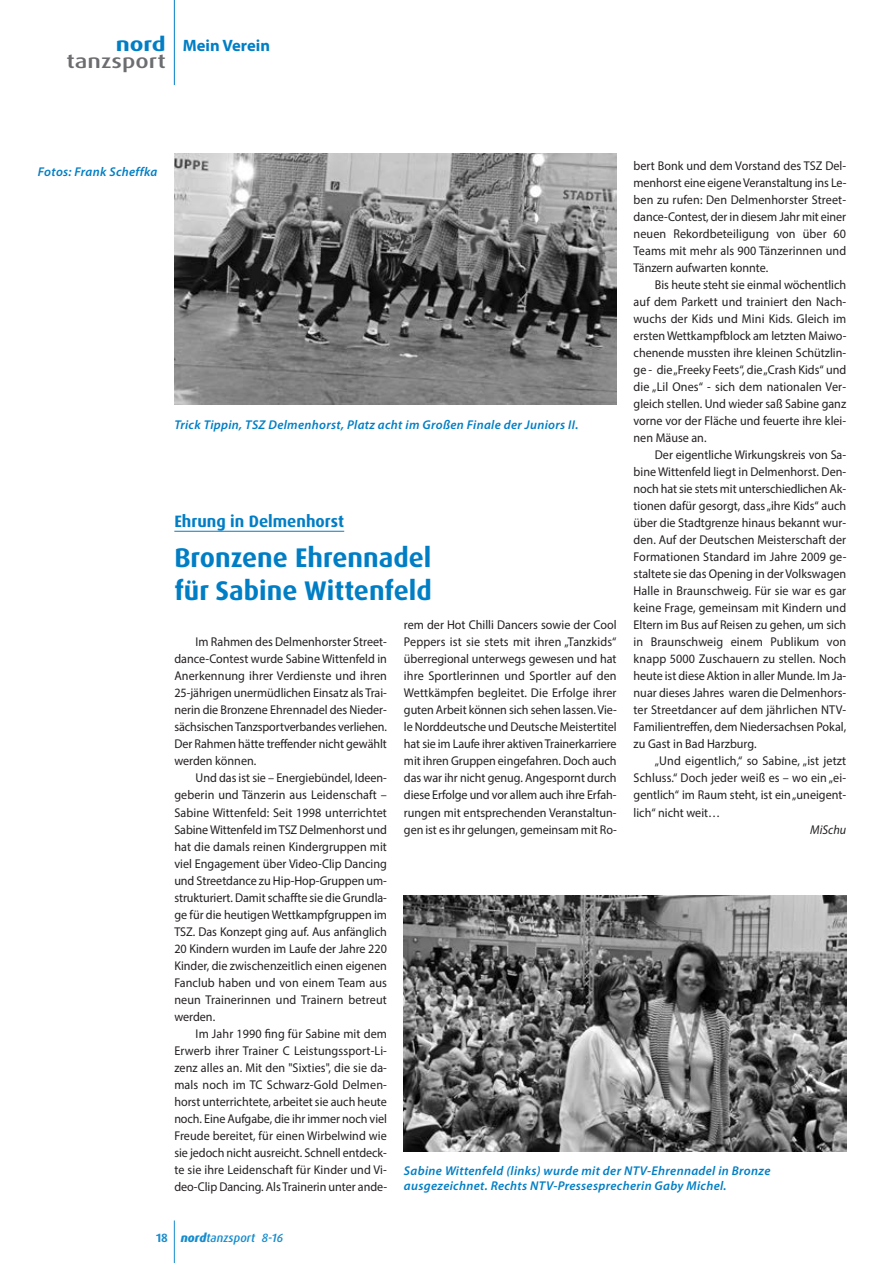
<style>
.page{position:relative;width:893px;height:1263px;background:#fff}
.page>*{position:absolute;margin:0;border:0;box-sizing:border-box;transform-origin:0 0}
.t1{font:700 27px/33px "Dax OT";color:#007ec5}
.t2{font:500 19.5px "Dax OT";color:#6c6d70;scale:1.25 1}
.t3{font:700 19.5px "Dax OT";color:#007ec5;scale:1.25 1}
.t4{font:700 16.5px "Dax OT";color:#007ec5}
.t5{font:700 16.5px "Myriad Pro";color:#007ec5}
.t6{font:12.75px/17px "Myriad Pro";color:#231f20;text-align:justify;scale:.95 1}
.t7{font:italic 600 12.75px/14.9px "Myriad Pro";letter-spacing:.025em;color:#007ec5}
.t8{font:italic 12.75px "Myriad Pro";color:#231f20;scale:.95 1}
.t9{font:italic 500 12px "Dax OT";color:#178dce}
.s1{font-weight:700;font-style:normal}
.s2{font-weight:800}
</style>
<div class="page">
<hr style="left:174px;top:1220px;width:1px;height:43px;background:#178dce">
<hr style="left:174px;top:0;width:1px;height:85px;background:#007ec5">
<img style="left:174px;top:153px;width:443px;height:252px">
<img style="left:404px;top:895px;width:442px;height:257px">
<hr style="left:174px;top:531px;width:170px;height:1px;background:#007ec5">
<h2 class="t3" style="left:116px;top:36px;width:42px">nord</h2>
<h2 class="t2" style="left:67px;top:49px;width:81px">tanzsport</h2>
<p class="t5" style="left:183px;top:39px;width:89px">Mein Verein</p>
<p class="t7" style="left:38px;top:166px;width:121px">Fotos: Frank Scheffka</p>
<p class="t6" style="left:634px;top:158px;width:226px">bert Bonk und dem Vorstand des TSZ Del&shy;menhorst eine eigene Veranstaltung ins Le&shy;ben zu rufen: Den Delmenhorster Street&shy;dance-Contest, der in diesem Jahr mit einer neuen Rekordbeteiligung von über 60<br>Teams mit mehr als 900 Tänzerinnen und Tänzern aufwarten konnte.</p>
<p class="t6" style="left:634px;top:277px;width:225px;text-indent:21px">Bis heute steht sie einmal wöchentlich auf dem Parkett und trainiert den Nach&shy;wuchs der Kids und Mini Kids. Gleich im ersten Wettkampfblock am letzten Maiwo&shy;chenende mussten ihre kleinen Schützlin&shy;ge - die „Freeky Feets“, die „Crash Kids“ und die „Lil Ones“ - sich dem nationalen Ver&shy;gleich stellen. Und wieder saß Sabine ganz vorne vor der Fläche und feuerte ihre klei&shy;nen Mäuse an.</p>
<p class="t6" style="left:634px;top:448px;width:226px;text-indent:21px">Der eigentliche Wirkungskreis von Sa&shy;bine Wittenfeld liegt in Delmenhorst. Den&shy;noch hat sie stets mit unterschiedlichen Ak&shy;tionen dafür gesorgt, dass „ihre Kids“ auch über die Stadtgrenze hinaus bekannt wur&shy;den. Auf der Deutschen Meisterschaft der Formationen Standard im Jahre 2009 ge&shy;staltete sie das Opening in der Volkswagen Halle in Braunschweig. Für sie war es gar keine Frage, gemeinsam mit Kindern und Eltern im Bus auf Reisen zu gehen, um sich in Braunschweig einem Publikum von knapp 5000 Zuschauern zu stellen. Noch heute ist diese Aktion in aller Munde. Im Ja&shy;nuar dieses Jahres waren die Delmenhors&shy;ter Streetdancer auf dem jährlichen NTV-Familientreffen, dem Niedersachsen Pokal, zu Gast in Bad Harzburg.</p>
<p class="t6" style="left:634px;top:754px;width:225px;text-indent:21px">„Und eigentlich,“ so Sabine, „ist jetzt Schluss.“ Doch jeder weiß es – wo ein „ei&shy;gentlich“ im Raum steht, ist ein „uneigent&shy;lich“ nicht weit…</p>
<p class="t8" style="left:810px;top:822px;width:39px">MiSchu</p>
<p class="t7" style="left:174px;top:418px;width:406px">Trick Tippin, TSZ Delmenhorst, Platz acht im Großen Finale der Juniors II.</p>
<p class="t4" style="left:174px;top:514px;width:171px">Ehrung in Delmenhorst</p>
<h1 class="t1" style="left:174px;top:543px;width:259px">Bronzene Ehrennadel für Sabine Wittenfeld</h1>
<p class="t6" style="left:404px;top:618px;width:226px">rem der Hot Chilli Dancers sowie der Cool Peppers ist sie stets mit ihren „Tanzkids“ überregional unterwegs gewesen und hat ihre Sportlerinnen und Sportler auf den Wettkämpfen begleitet. Die Erfolge ihrer guten Arbeit können sich sehen lassen. Vie&shy;le Norddeutsche und Deutsche Meistertitel hat sie im Laufe ihrer aktiven Trainerkarriere mit ihren Gruppen eingefahren. Doch auch das war ihr nicht genug. Angespornt durch diese Erfolge und vor allem auch ihre Erfah&shy;rungen mit entsprechenden Veranstaltun&shy;gen ist es ihr gelungen, gemeinsam mit Ro-</p>
<p class="t6" style="left:174px;top:635px;width:225px;text-indent:21px">Im Rahmen des Delmenhorster Street&shy;dance-Contest wurde Sabine Wittenfeld in Anerkennung ihrer Verdienste und ihren 25-jährigen unermüdlichen Einsatz als Trai&shy;nerin die Bronzene Ehrennadel des Nieder&shy;sächsischen Tanzsportverbandes verliehen.<br>Der Rahmen hätte treffender nicht gewählt werden können.</p>
<p class="t6" style="left:174px;top:771px;width:225px;text-indent:21px">Und das ist sie – Energiebündel, Ideen&shy;geberin und Tänzerin aus Leidenschaft – Sabine Wittenfeld: Seit 1998 unterrichtet Sabine Wittenfeld im TSZ Delmenhorst und hat die damals reinen Kindergruppen mit viel Engagement über Video-Clip Dancing und Streetdance zu Hip-Hop-Gruppen um&shy;strukturiert. Damit schaffte sie die Grundla&shy;ge für die heutigen Wettkampfgruppen im TSZ. Das Konzept ging auf. Aus anfänglich 20 Kindern wurden im Laufe der Jahre 220<br>Kinder, die zwischenzeitlich einen eigenen Fanclub haben und von einem Team aus neun Trainerinnen und Trainern betreut werden.</p>
<p class="t6" style="left:174px;top:1026px;width:226px;text-indent:21px">Im Jahr 1990 fing für Sabine mit dem Erwerb ihrer Trainer C Leistungssport-Li&shy;zenz alles an. Mit den "Sixties", die sie da&shy;mals noch im TC Schwarz-Gold Delmen&shy;horst unterrichtete, arbeitet sie auch heute noch. Eine Aufgabe, die ihr immer noch viel Freude bereitet, für einen Wirbelwind wie sie jedoch nicht ausreicht. Schnell entdeck&shy;te sie ihre Leidenschaft für Kinder und Vi&shy;deo-Clip Dancing. Als Trainerin unter ande-</p>
<p class="t7" style="left:404px;top:1165px;width:368px">Sabine Wittenfeld (links) wurde mit der NTV-Ehrennadel in Bronze ausgezeichnet. Rechts NTV-Pressesprecherin Gaby Michel.</p>
<p class="t9" style="left:156px;top:1230px;width:129px"><span class="s1">18</span> <span class="s2">nord</span>tanzsport 8-16</p>
</div>
